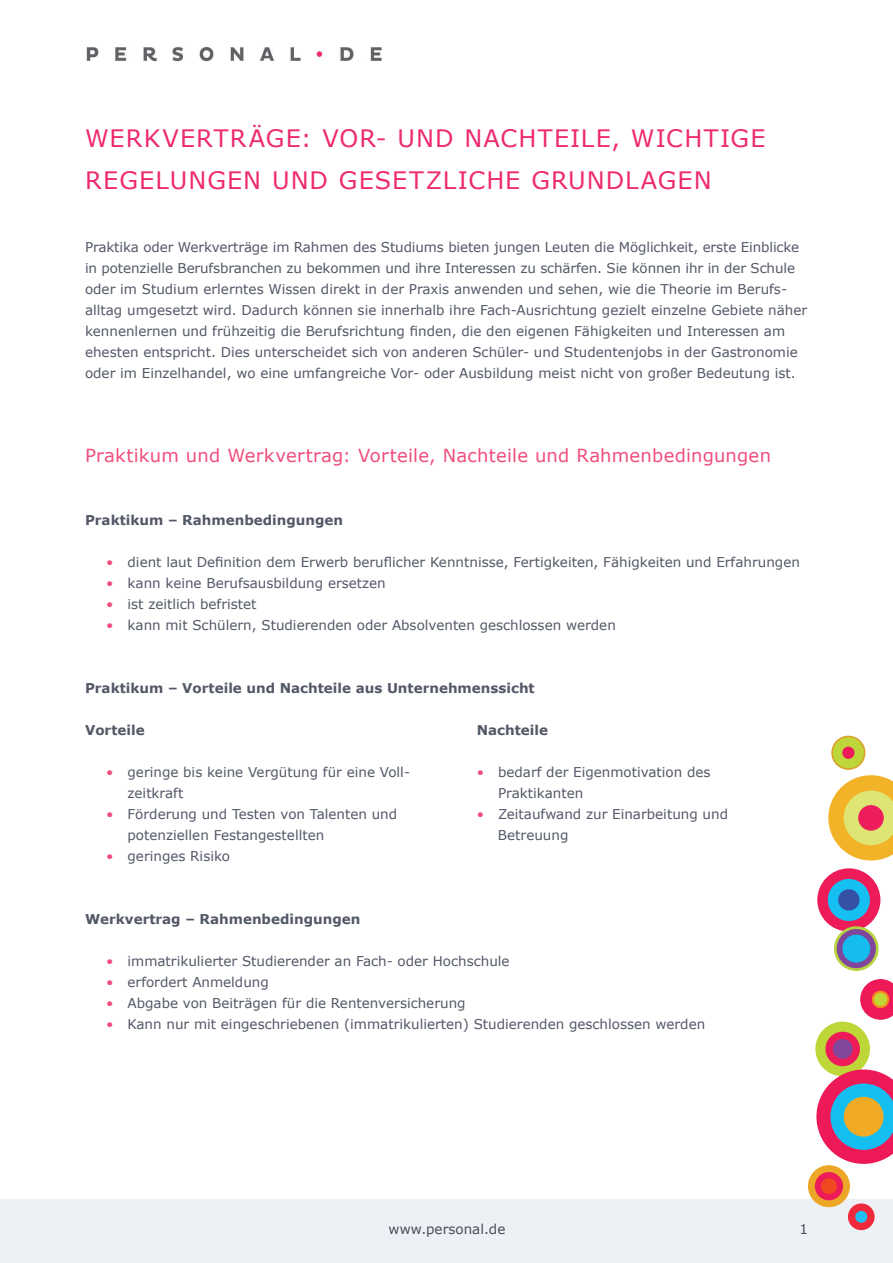
<style>
.page{position:relative;width:893px;height:1263px;background:#fff}
.page>*{position:absolute;margin:0;border:0;box-sizing:border-box;transform-origin:0 0}
.t1{font:24px/42px "Verdana";letter-spacing:.045em;color:#ee2a71}
.t2{font:18px "Verdana";letter-spacing:.015em;color:#f04d7c}
.t3{font:13.5px/21px "Verdana";color:#535867}
.t4{font:700 13.5px "Verdana";color:#535867}
.t5{font:13.5px "Verdana";color:#464d5c}
.s1{color:#f04d7c}
</style>
<div class="page">
<div style="left:0;top:1199px;width:893px;height:64px;background:#edf0f4"></div>
<img style="left:86px;top:46px;width:296px;height:16px">
<div style="left:817px;top:868px;width:63px;height:63px;background:#ee1b59;border-radius:50%"></div>
<div style="left:828px;top:879px;width:42px;height:42px;background:#15bff1;border-radius:50%"></div>
<div style="left:838px;top:889px;width:21px;height:21px;background:#3451a3;border-radius:50%"></div>
<svg style="left:828px;top:775px;width:65px;height:85px"></svg>
<div style="left:858px;top:805px;width:26px;height:26px;background:#ee1e5c;border-radius:50%"></div>
<div style="left:815px;top:1022px;width:55px;height:54px;background:#bfd638;border-radius:50%"></div>
<div style="left:825px;top:1032px;width:35px;height:34px;background:#ee1b59;border-radius:50%"></div>
<div style="left:833px;top:1039px;width:20px;height:20px;background:#82469b;border-radius:50%"></div>
<div style="left:848px;top:1203px;width:27px;height:27px;background:#ee293b;border-radius:50%"></div>
<div style="left:855px;top:1211px;width:12px;height:12px;background:#20c1f2;border-radius:50%"></div>
<svg style="left:816px;top:1069px;width:77px;height:95px"></svg>
<div style="left:844px;top:1097px;width:39px;height:39px;background:#f0aa26;border-radius:50%"></div>
<div style="left:808px;top:1165px;width:42px;height:42px;background:#eba725;border-radius:50%"></div>
<div style="left:815px;top:1172px;width:28px;height:28px;background:#ee1b59;border-radius:50%"></div>
<div style="left:821px;top:1178px;width:16px;height:16px;background:#f04922;border-radius:50%"></div>
<svg style="left:860px;top:979px;width:33px;height:41px"></svg>
<svg style="left:872px;top:991px;width:17px;height:17px"></svg>
<div style="left:874px;top:993px;width:13px;height:13px;background:#c1d736;border-radius:50%"></div>
<svg style="left:831px;top:736px;width:34px;height:34px"></svg>
<div style="left:833px;top:737px;width:31px;height:31px;background:#bed63a;border-radius:50%"></div>
<div style="left:842px;top:747px;width:12px;height:12px;background:#ee1a58;border-radius:50%"></div>
<svg style="left:834px;top:926px;width:45px;height:45px"></svg>
<div style="left:837px;top:929px;width:39px;height:39px;background:#80469b;border-radius:50%"></div>
<div style="left:842px;top:935px;width:28px;height:27px;background:#14bdee;border-radius:50%"></div>
<h1 class="t1" style="left:85px;top:118px;width:682px">WERKVERTRÄGE: VOR- UND NACHTEILE, WICHTIGE<br>REGELUNGEN UND GESETZLICHE GRUNDLAGEN</h1>
<p class="t3" style="left:85px;top:237px;width:724px">Praktika oder Werkverträge im Rahmen des Studiums bieten jungen Leuten die Möglichkeit, erste Einblicke in potenzielle Berufsbranchen zu bekommen und ihre Interessen zu schärfen. Sie können ihr in der Schule oder im Studium erlerntes Wissen direkt in der Praxis anwenden und sehen, wie die Theorie im Berufs&shy;alltag umgesetzt wird. Dadurch können sie innerhalb ihre Fach-Ausrichtung gezielt einzelne Gebiete näher kennenlernen und frühzeitig die Berufsrichtung finden, die den eigenen Fähigkeiten und Interessen am ehesten entspricht. Dies unterscheidet sich von anderen Schüler- und Studentenjobs in der Gastronomie oder im Einzelhandel, wo eine umfangreiche Vor- oder Ausbildung meist nicht von großer Bedeutung ist.</p>
<h2 class="t2" style="left:85px;top:444px;width:687px">Praktikum und Werkvertrag: Vorteile, Nachteile und Rahmenbedingungen</h2>
<p class="t4" style="left:85px;top:512px;width:260px">Praktikum – Rahmenbedingungen</p>
<p class="t3" style="left:106px;top:552px;width:695px"><span class="s1">•</span> dient laut Definition dem Erwerb beruflicher Kenntnisse, Fertigkeiten, Fähigkeiten und Erfahrungen</p>
<p class="t3" style="left:106px;top:573px;width:281px"><span class="s1">•</span> kann keine Berufsausbildung ersetzen</p>
<p class="t3" style="left:106px;top:594px;width:152px"><span class="s1">•</span> ist zeitlich befristet</p>
<p class="t3" style="left:106px;top:615px;width:511px"><span class="s1">•</span> kann mit Schülern, Studierenden oder Absolventen geschlossen werden</p>
<p class="t4" style="left:85px;top:680px;width:451px">Praktikum – Vorteile und Nachteile aus Unternehmenssicht</p>
<p class="t4" style="left:85px;top:722px;width:61px">Vorteile</p>
<p class="t3" style="left:128px;top:762px;width:284px;text-indent:-21px"><span class="s1">•</span> geringe bis keine Vergütung für eine Voll&shy;zeitkraft</p>
<p class="t3" style="left:128px;top:804px;width:271px;text-indent:-21px"><span class="s1">•</span> Förderung und Testen von Talenten und potenziellen Festangestellten</p>
<p class="t3" style="left:106px;top:846px;width:125px"><span class="s1">•</span> geringes Risiko</p>
<p class="t4" style="left:477px;top:722px;width:73px">Nachteile</p>
<p class="t3" style="left:498px;top:762px;width:214px;text-indent:-21px"><span class="s1">•</span> bedarf der Eigenmotivation des<br>Praktikanten</p>
<p class="t3" style="left:498px;top:804px;width:232px;text-indent:-21px"><span class="s1">•</span> Zeitaufwand zur Einarbeitung und<br>Betreuung</p>
<p class="t4" style="left:85px;top:911px;width:277px">Werkvertrag – Rahmenbedingungen</p>
<p class="t3" style="left:106px;top:951px;width:405px"><span class="s1">•</span> immatrikulierter Studierender an Fach- oder Hochschule</p>
<p class="t3" style="left:106px;top:972px;width:164px"><span class="s1">•</span> erfordert Anmeldung</p>
<p class="t3" style="left:106px;top:993px;width:361px"><span class="s1">•</span> Abgabe von Beiträgen für die Rentenversicherung</p>
<p class="t3" style="left:106px;top:1014px;width:600px"><span class="s1">•</span> Kann nur mit eingeschriebenen (immatrikulierten) Studierenden geschlossen werden</p>
<p class="t5" style="left:389px;top:1220px;width:118px">www.personal.de</p>
<p class="t5" style="left:799px;top:1220px;width:10px">1</p>
</div>
